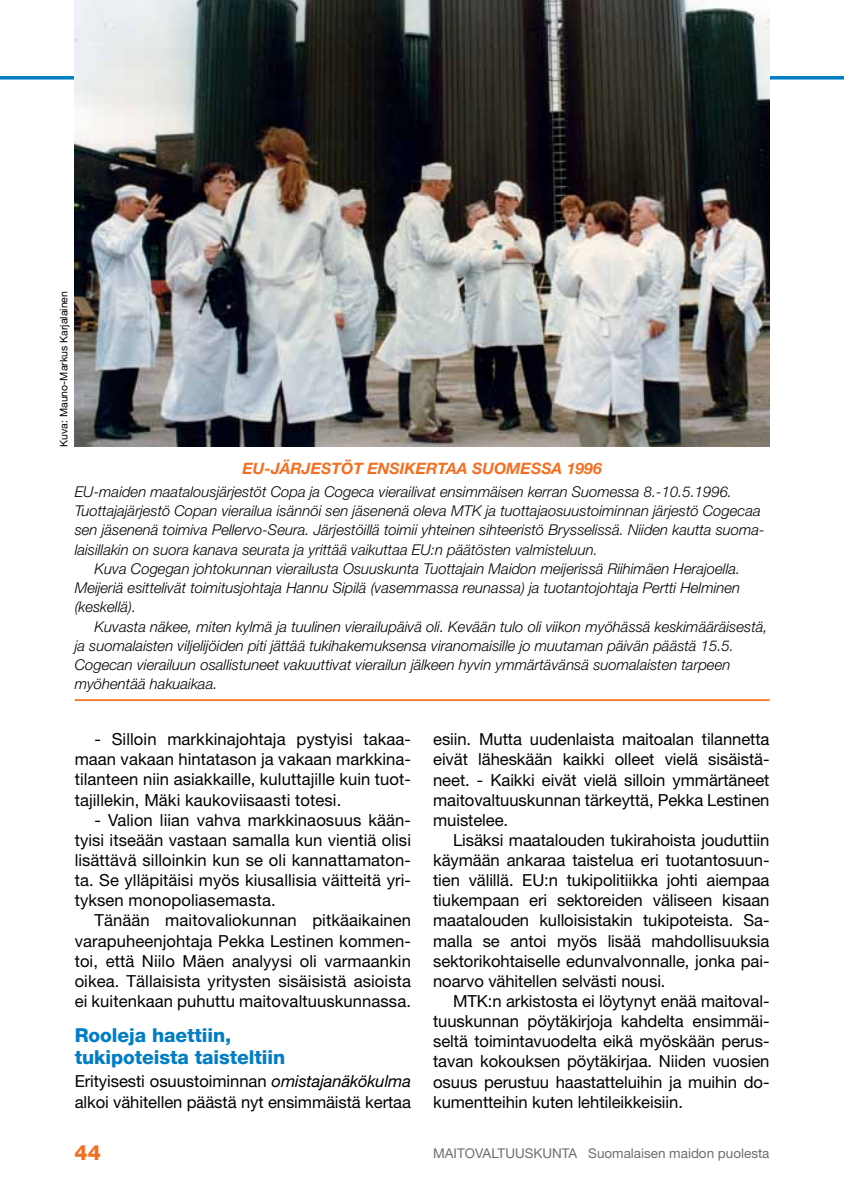
<style>
.page{position:relative;width:844px;height:1191px;background:#fff}
.page>*{position:absolute;margin:0;border:0;box-sizing:border-box;transform-origin:0 0}
.t1{font:800 21px "Helvetica Neue";color:#f36f21}
.t2{font:800 19.25px/21.9px "Helvetica Neue";letter-spacing:-.005em;color:#007dc5}
.t3{font:16.62px/20.1px "Helvetica Neue";letter-spacing:-.005em;color:#000;text-align:justify}
.t4{font:italic 700 15.75px "Helvetica Neue";color:#f36f21}
.t5{font:italic 300 14.88px "Helvetica Neue";color:#000}
.t6{font:13.47px "Helvetica Neue";color:#6d6e71}
.t7{font:10.5px "Helvetica Neue";color:#000}
.s1{font-style:italic}
</style>
<div class="page">
<svg style="left:0;top:76px;width:843px;height:4px"></svg>
<img style="left:75px;top:0;width:694px;height:447px">
<hr style="left:75px;top:699px;width:694px;height:2px;background:#f36f21">
<p class="t7" style="left:58px;top:447px;width:157px;rotate:-90deg">Kuva: Mauno-Markus Karjalainen</p>
<p class="t4" style="left:242px;top:458px;width:361px">EU-JÄRJESTÖT ENSIKERTAA SUOMESSA 1996</p>
<p class="t5" style="left:75px;top:482px;width:658px">EU-maiden maatalousjärjestöt Copa ja Cogeca vierailivat ensimmäisen kerran Suomessa 8.-10.5.1996.</p>
<p class="t5" style="left:75px;top:502px;width:687px">Tuottajajärjestö Copan vierailua isännöi sen jäsenenä oleva MTK ja tuottajaosuustoiminnan järjestö Cogecaa</p>
<p class="t5" style="left:75px;top:521px;width:691px">sen jäsenenä toimiva Pellervo-Seura. Järjestöillä toimii yhteinen sihteeristö Brysselissä. Niiden kautta suoma-</p>
<p class="t5" style="left:75px;top:540px;width:524px">laisillakin on suora kanava seurata ja yrittää vaikuttaa EU:n päätösten valmisteluun.</p>
<p class="t5" style="left:94px;top:559px;width:647px">Kuva Cogegan johtokunnan vierailusta Osuuskunta Tuottajain Maidon meijerissä Riihimäen Herajoella.</p>
<p class="t5" style="left:75px;top:579px;width:667px">Meijeriä esittelivät toimitusjohtaja Hannu Sipilä (vasemmassa reunassa) ja tuotantojohtaja Pertti Helminen</p>
<p class="t5" style="left:75px;top:598px;width:63px">(keskellä).</p>
<p class="t5" style="left:94px;top:617px;width:674px">Kuvasta näkee, miten kylmä ja tuulinen vierailupäivä oli. Kevään tulo oli viikon myöhässä keskimääräisestä,</p>
<p class="t5" style="left:75px;top:636px;width:660px">ja suomalaisten viljelijöiden piti jättää tukihakemuksensa viranomaisille jo muutaman päivän päästä 15.5.</p>
<p class="t5" style="left:75px;top:656px;width:657px">Cogecan vierailuun osallistuneet vakuuttivat vierailun jälkeen hyvin ymmärtävänsä suomalaisten tarpeen</p>
<p class="t5" style="left:75px;top:675px;width:144px">myöhentää hakuaikaa.</p>
<p class="t3" style="left:75px;top:729px;width:338px;text-indent:20px">- Silloin markkinajohtaja pystyisi takaa&shy;maan vakaan hintatason ja vakaan markkina&shy;tilanteen niin asiakkaille, kuluttajille kuin tuot&shy;tajillekin, Mäki kaukoviisaasti totesi.</p>
<p class="t3" style="left:75px;top:809px;width:338px;text-indent:20px">- Valion liian vahva markkinaosuus kään&shy;tyisi itseään vastaan samalla kun vientiä olisi lisättävä silloinkin kun se oli kannattamaton&shy;ta. Se ylläpitäisi myös kiusallisia väitteitä yri&shy;tyksen monopoliasemasta.</p>
<p class="t3" style="left:75px;top:910px;width:338px;text-indent:20px">Tänään maitovaliokunnan pitkäaikainen varapuheenjohtaja Pekka Lestinen kommen&shy;toi, että Niilo Mäen analyysi oli varmaankin oikea. Tällaisista yritysten sisäisistä asioista ei kuitenkaan puhuttu maitovaltuuskunnassa.</p>
<p class="t2" style="left:75px;top:1024px;width:212px">Rooleja haettiin, tukipoteista taisteltiin</p>
<p class="t3" style="left:75px;top:1071px;width:338px">Erityisesti osuustoiminnan <span class="s1">omistajanäkökulma </span>alkoi vähitellen päästä nyt ensimmäistä kertaa</p>
<p class="t3" style="left:433px;top:729px;width:338px">esiin. Mutta uudenlaista maitoalan tilannetta eivät läheskään kaikki olleet vielä sisäistä&shy;neet. - Kaikki eivät vielä silloin ymmärtäneet maitovaltuuskunnan tärkeyttä, Pekka Lestinen muistelee.</p>
<p class="t3" style="left:433px;top:829px;width:338px;text-indent:20px">Lisäksi maatalouden tukirahoista jouduttiin käymään ankaraa taistelua eri tuotantosuun&shy;tien välillä. EU:n tukipolitiikka johti aiempaa tiukempaan eri sektoreiden väliseen kisaan maatalouden kulloisistakin tukipoteista. Sa&shy;malla se antoi myös lisää mahdollisuuksia sektorikohtaiselle edunvalvonnalle, jonka pai&shy;noarvo vähitellen selvästi nousi.</p>
<p class="t3" style="left:433px;top:990px;width:338px;text-indent:20px">MTK:n arkistosta ei löytynyt enää maitoval&shy;tuuskunnan pöytäkirjoja kahdelta ensimmäi&shy;seltä toimintavuodelta eikä myöskään perus&shy;tavan kokouksen pöytäkirjaa. Niiden vuosien osuus perustuu haastatteluihin ja muihin do&shy;kumentteihin kuten lehtileikkeisiin.</p>
<p class="t1" style="left:74px;top:1140px;width:28px">44</p>
<p class="t6" style="left:433px;top:1145px;width:338px">MAITOVALTUUSKUNTA Suomalaisen maidon puolesta</p>
</div>
